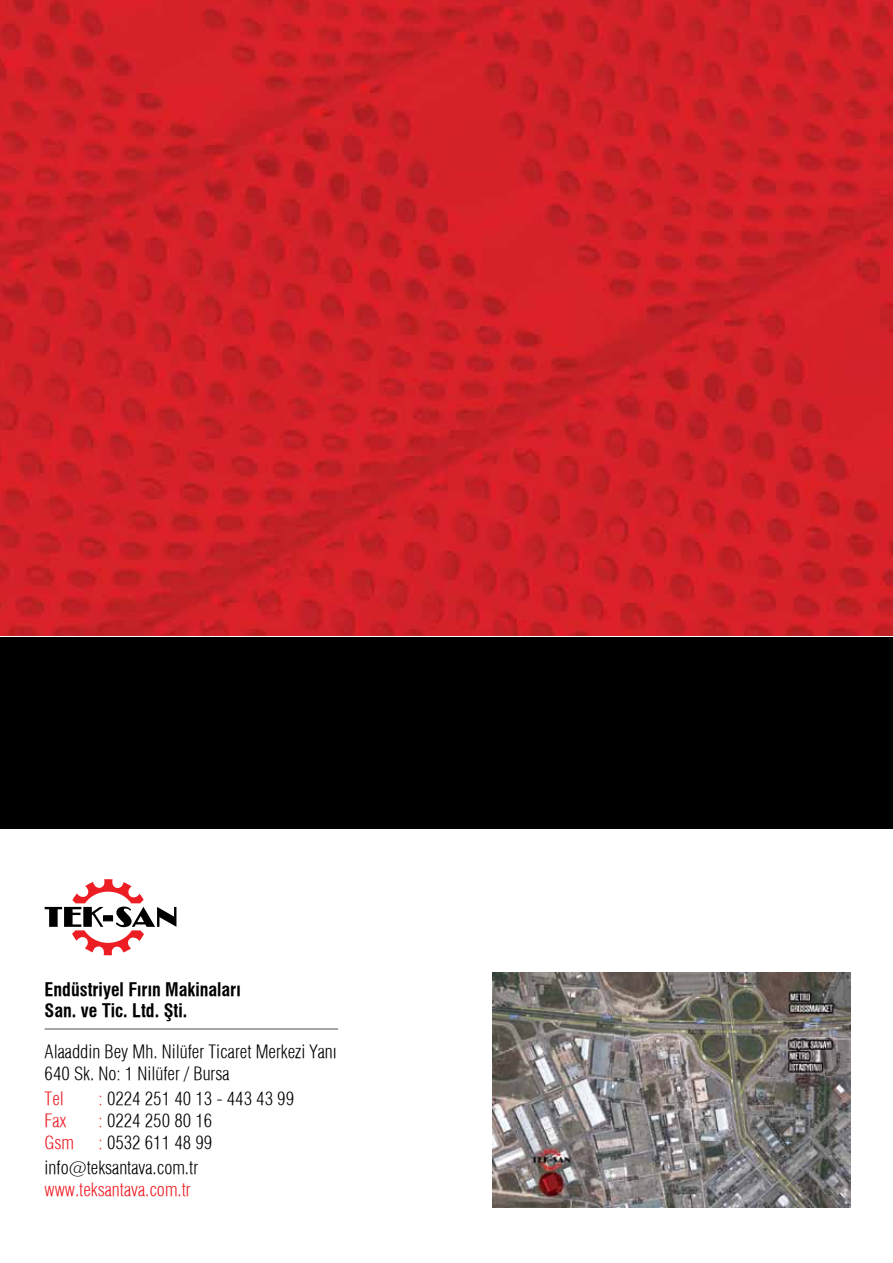
<style>
.page{position:relative;width:893px;height:1263px;background:#fff}
.page>*{position:absolute;margin:0;border:0;box-sizing:border-box;transform-origin:0 0}
.t1{font:300 condensed 18px/21.6px "Swiss 721";color:#000}
.t2{font:700 condensed 18px/21.6px "Swiss 721";color:#000}
.t3{font:300 condensed 18px "Swiss 721";color:#ed1d24}
.s1{color:#ed1d24}
</style>
<div class="page">
<img style="left:0;top:0;width:893px;height:636px">
<img style="left:492px;top:972px;width:358px;height:235px">
<hr style="left:45px;top:1028px;width:293px;height:1px;background:#58595b">
<div style="left:0;top:637px;width:893px;height:191px;background:#000"></div>
<svg style="left:45px;top:879px;width:131px;height:76px"></svg>
<p class="t2" style="left:45px;top:979px;width:198px">Endüstriyel Fırın Makinaları<br>San. ve Tic. Ltd. Şti.</p>
<p class="t1" style="left:45px;top:1040px;width:294px">Alaaddin Bey Mh. Nilüfer Ticaret Merkezi Yanı<br>640 Sk. No: 1 Nilüfer / Bursa</p>
<p class="t3" style="left:45px;top:1088px;width:21px">Tel</p>
<p class="t1" style="left:99px;top:1088px;width:197px"><span class="s1">:</span> 0224 251 40 13 - 443 43 99</p>
<p class="t3" style="left:45px;top:1109px;width:23px">Fax</p>
<p class="t1" style="left:99px;top:1109px;width:115px"><span class="s1">:</span> 0224 250 80 16</p>
<p class="t3" style="left:45px;top:1131px;width:31px">Gsm</p>
<p class="t1" style="left:45px;top:1129px;width:169px;line-height:25.8px;text-indent:54px"><span class="s1">:</span> 0532 611 48 99 info@teksantava.com.tr</p>
<p class="t3" style="left:45px;top:1179px;width:148px">www.teksantava.com.tr</p>
</div>
